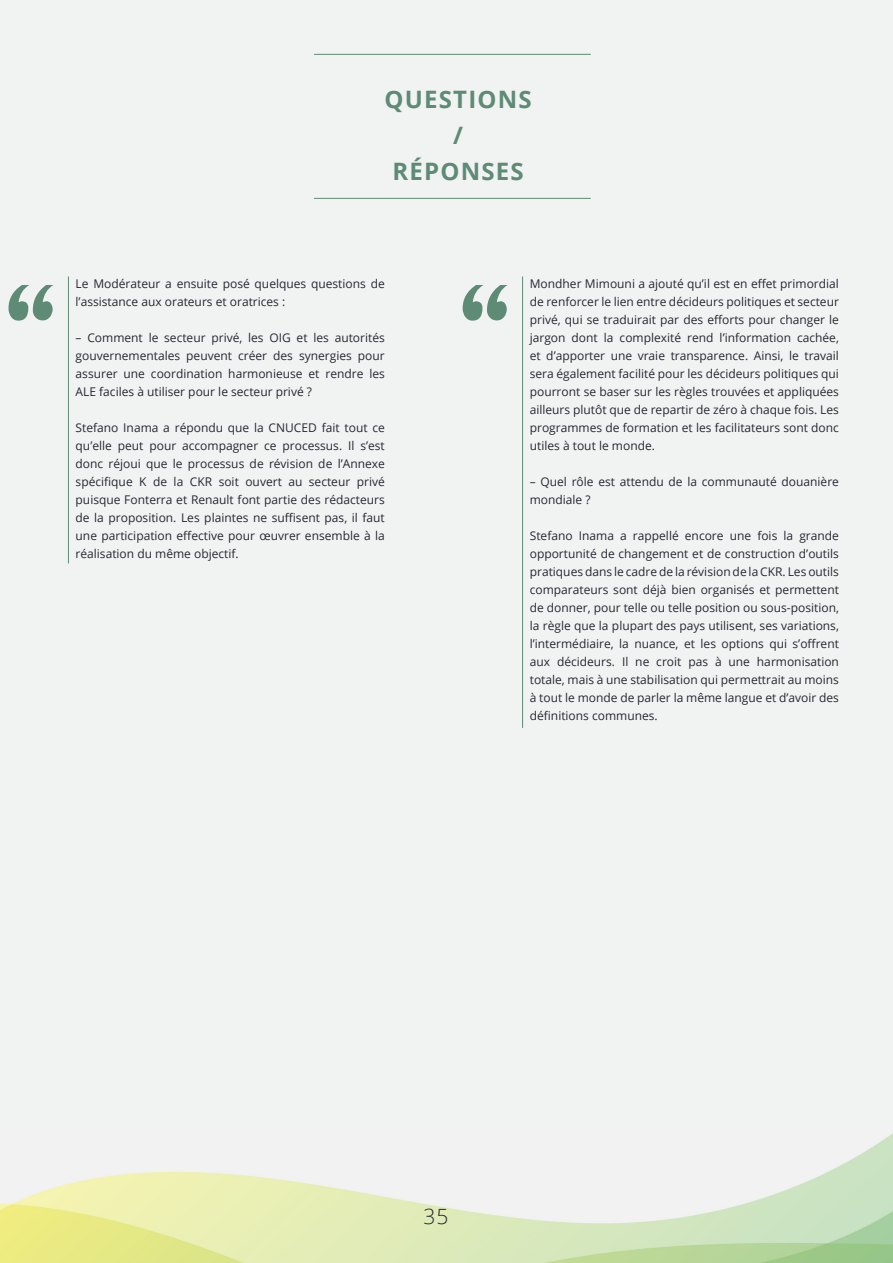
<style>
.page{position:relative;width:893px;height:1263px;background:#f1f2f2}
.page>*{position:absolute;margin:0;border:0;box-sizing:border-box;transform-origin:0 0}
.Chapter_Title_-_Alig{font:700 24px "Open Sans";letter-spacing:.05em;color:#5e8b75}
.Large_Title{font:300 21px "Open Sans";color:#252a31}
.Body_Text{font:12px/18px "Open Sans";color:#252a31;text-align:justify}
</style>
<div class="page">
<hr style="left:314px;top:54px;width:277px;height:1px;background:#5e8b75">
<hr style="left:314px;top:198px;width:277px;height:1px;background:#5e8b75">
<hr style="left:68px;top:276px;width:1px;height:287px;background:#5e8b75">
<svg style="left:9px;top:285px;width:44px;height:36px"></svg>
<hr style="left:522px;top:276px;width:1px;height:452px;background:#5e8b75">
<svg style="left:463px;top:285px;width:45px;height:36px"></svg>
<img style="left:0;top:1133px;width:893px;height:130px">
<p class="Chapter_Title_-_Alig" style="left:385px;top:82px;width:149px">QUESTIONS</p>
<p class="Chapter_Title_-_Alig" style="left:453px;top:118px;width:11px">/</p>
<p class="Chapter_Title_-_Alig" style="left:392px;top:154px;width:133px">RÉPONSES</p>
<p class="Body_Text" style="left:76px;top:274px;width:311px">Le Modérateur a ensuite posé quelques questions de l’assistance aux orateurs et oratrices :</p>
<p class="Body_Text" style="left:76px;top:328px;width:311px">– Comment le secteur privé, les OIG et les autorités gouvernementales peuvent créer des synergies pour assurer une coordination harmonieuse et rendre les ALE faciles à utiliser pour le secteur privé ?</p>
<p class="Body_Text" style="left:76px;top:418px;width:311px">Stefano Inama a répondu que la CNUCED fait tout ce qu’elle peut pour accompagner ce processus. Il s’est donc réjoui que le processus de révision de l’Annexe spécifique K de la CKR soit ouvert au secteur privé puisque Fonterra et Renault font partie des rédacteurs de la proposition. Les plaintes ne suffisent pas, il faut une participation effective pour œuvrer ensemble à la réalisation du même objectif.</p>
<p class="Body_Text" style="left:530px;top:274px;width:311px">Mondher Mimouni a ajouté qu’il est en effet primordial de renforcer le lien entre décideurs politiques et secteur privé, qui se traduirait par des efforts pour changer le jargon dont la complexité rend l’information cachée, et d’apporter une vraie transparence. Ainsi, le travail sera également facilité pour les décideurs politiques qui pourront se baser sur les règles trouvées et appliquées ailleurs plutôt que de repartir de zéro à chaque fois. Les programmes de formation et les facilitateurs sont donc utiles à tout le monde.</p>
<p class="Body_Text" style="left:530px;top:472px;width:311px">– Quel rôle est attendu de la communauté douanière mondiale ?</p>
<p class="Body_Text" style="left:530px;top:526px;width:311px">Stefano Inama a rappellé encore une fois la grande opportunité de changement et de construction d’outils pratiques dans le cadre de la révision de la CKR. Les outils comparateurs sont déjà bien organisés et permettent de donner, pour telle ou telle position ou sous-position, la règle que la plupart des pays utilisent, ses variations, l’intermédiaire, la nuance, et les options qui s’offrent aux décideurs. Il ne croit pas à une harmonisation totale, mais à une stabilisation qui permettrait au moins à tout le monde de parler la même langue et d’avoir des définitions communes.</p>
<p class="Large_Title" style="left:423px;top:1202px;width:27px">35</p>
</div>
